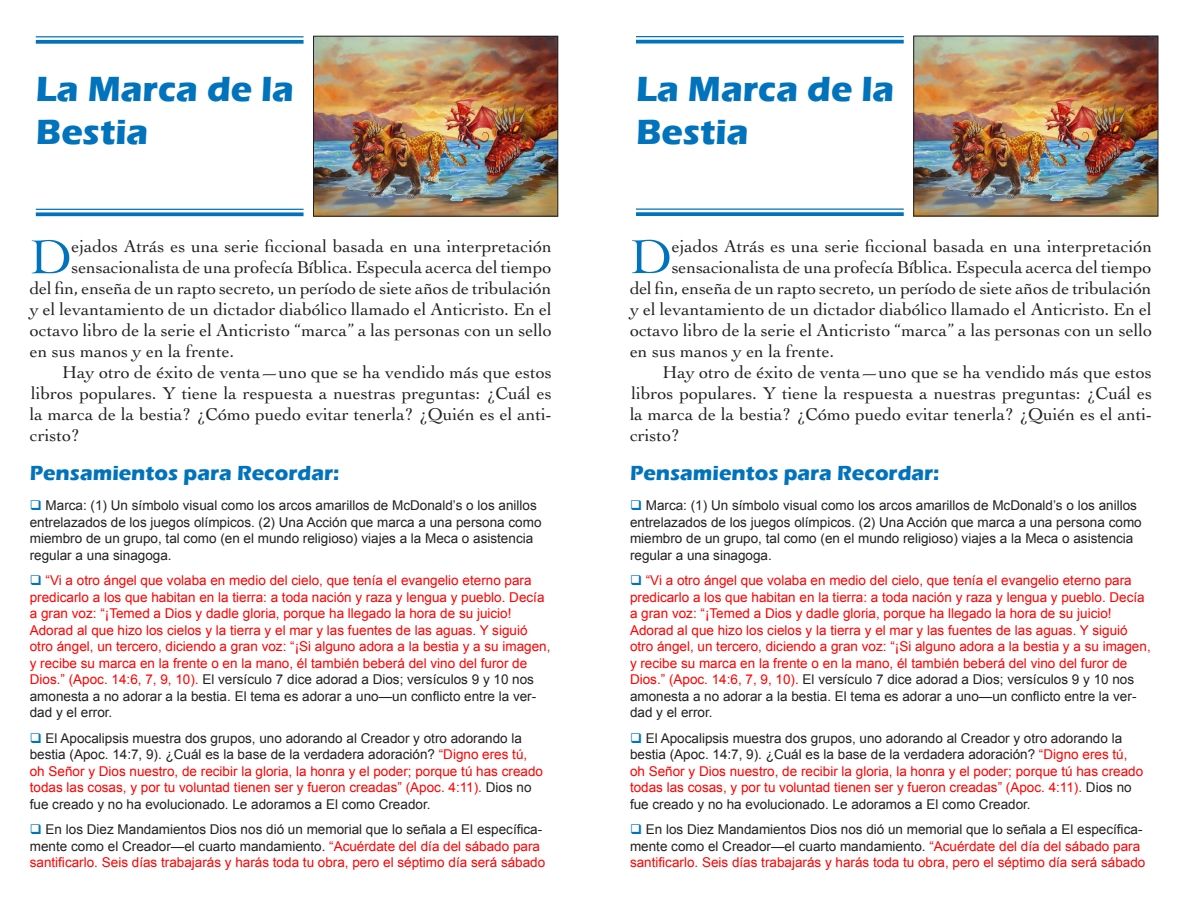
<style>
.page{position:relative;width:1188px;height:918px;background:#fff}
.page>*{position:absolute;margin:0;border:0;box-sizing:border-box;transform-origin:0 0}
.t1{font:50.1px "Cochin";color:#0073bc}
.t2{font:700 36px/43.2px "Eras ITC";color:#0073bc}
.t3{font:700 21px "Eras ITC";color:#0073bc}
.t4{font:18px/21px "Cochin";color:#231f20;text-align:justify}
.t5{font:13.5px/16.5px "Arial";color:#231f20}
.t6{font:13.5px/16.5px "Arial";color:#f00}
.s1{color:#0073bc}
.s2{color:#231f20}
.s3{color:#f00}
</style>
<div class="page">
<hr style="left:636px;top:36px;width:268px;height:1px;background:#0073bc">
<svg style="left:636px;top:40px;width:268px;height:4px"></svg>
<hr style="left:636px;top:209px;width:268px;height:1px;background:#0073bc">
<svg style="left:636px;top:212px;width:268px;height:4px"></svg>
<img style="left:916px;top:38px;width:240px;height:176px">
<div style="left:914px;top:36px;width:244px;height:180px;border:1px solid #231f20"></div>
<hr style="left:36px;top:36px;width:268px;height:1px;background:#0073bc">
<svg style="left:36px;top:40px;width:268px;height:4px"></svg>
<hr style="left:36px;top:209px;width:268px;height:1px;background:#0073bc">
<svg style="left:36px;top:212px;width:268px;height:4px"></svg>
<img style="left:315px;top:38px;width:241px;height:176px">
<div style="left:313px;top:36px;width:245px;height:180px;border:1px solid #231f20"></div>
<p class="t2" style="left:36px;top:68px;width:260px">La Marca de la<br>Bestia</p>
<p class="t1" style="left:30px;top:228px;width:43px">D</p>
<p class="t4" style="left:72px;top:236px;width:482px">ejados Atrás es una serie ficcional basada en una interpretación</p>
<p class="t4" style="left:72px;top:257px;width:481px">sensacionalista de una profecía Bíblica. Especula acerca del tiempo</p>
<p class="t4" style="left:30px;top:278px;width:523px">del fin, enseña de un rapto secreto, un período de siete años de tribulación</p>
<p class="t4" style="left:30px;top:299px;width:523px">y el levantamiento de un dictador diabólico llamado el Anticristo. En el</p>
<p class="t4" style="left:30px;top:320px;width:524px">octavo libro de la serie el Anticristo “marca” a las personas con un sello</p>
<p class="t4" style="left:30px;top:341px;width:206px">en sus manos y en la frente.</p>
<p class="t4" style="left:30px;top:362px;width:524px;text-indent:32px">Hay otro de éxito de venta—uno que se ha vendido más que estos libros populares. Y tiene la respuesta a nuestras preguntas: ¿Cuál es la marca de la bestia? ¿Cómo puedo evitar tenerla? ¿Quién es el anti&shy;cristo?</p>
<p class="t3" style="left:30px;top:461px;width:311px">Pensamientos para Recordar:</p>
<p class="t5" style="left:30px;top:497px;width:513px"><span class="s1">❑</span> Marca: (1) Un símbolo visual como los arcos amarillos de McDonald’s o los anillos entrelazados de los juegos olímpicos. (2) Una Acción que marca a una persona como miembro de un grupo, tal como (en el mundo religioso) viajes a la Meca o asistencia regular a una sinagoga.</p>
<p class="t6" style="left:30px;top:572px;width:522px"><span class="s1">❑</span> “Vi a otro ángel que volaba en medio del cielo, que tenía el evangelio eterno para predicarlo a los que habitan en la tierra: a toda nación y raza y lengua y pueblo. Decía a gran voz: “¡Temed a Dios y dadle gloria, porque ha llegado la hora de su juicio!<br>Adorad al que hizo los cielos y la tierra y el mar y las fuentes de las aguas. Y siguió otro ángel, un tercero, diciendo a gran voz: “¡Si alguno adora a la bestia y a su imagen, y recibe su marca en la frente o en la mano, él también beberá del vino del furor de Dios.” (Apoc. 14:6, 7, 9, 10). <span class="s2">El versículo 7 dice adorad a Dios; versículos 9 y 10 nos amonesta a no adorar a la bestia. El tema es adorar a uno—un conflicto entre la ver&shy;dad y el error.</span></p>
<p class="t5" style="left:30px;top:730px;width:515px"><span class="s1">❑</span> El Apocalipsis muestra dos grupos, uno adorando al Creador y otro adorando la bestia (Apoc. 14:7, 9). ¿Cuál es la base de la verdadera adoración? <span class="s3">“Digno eres tú, oh Señor y Dios nuestro, de recibir la gloria, la honra y el poder; porque tú has creado todas las cosas, y por tu voluntad tienen ser y fueron creadas” (Apoc. 4:11).</span> Dios no fue creado y no ha evolucionado. Le adoramos a El como Creador.</p>
<p class="t5" style="left:30px;top:821px;width:517px"><span class="s1">❑</span> En los Diez Mandamientos Dios nos dió un memorial que lo señala a El específica&shy;mente como el Creador—el cuarto mandamiento. <span class="s3">“Acuérdate del día del sábado para santificarlo. Seis días trabajarás y harás toda tu obra, pero el séptimo día será sábado</span></p>
<p class="t2" style="left:636px;top:67px;width:260px">La Marca de la<br>Bestia</p>
<p class="t1" style="left:630px;top:228px;width:43px">D</p>
<p class="t4" style="left:672px;top:236px;width:482px">ejados Atrás es una serie ficcional basada en una interpretación</p>
<p class="t4" style="left:672px;top:257px;width:481px">sensacionalista de una profecía Bíblica. Especula acerca del tiempo</p>
<p class="t4" style="left:630px;top:278px;width:523px">del fin, enseña de un rapto secreto, un período de siete años de tribulación</p>
<p class="t4" style="left:630px;top:299px;width:523px">y el levantamiento de un dictador diabólico llamado el Anticristo. En el</p>
<p class="t4" style="left:630px;top:320px;width:524px">octavo libro de la serie el Anticristo “marca” a las personas con un sello</p>
<p class="t4" style="left:630px;top:341px;width:206px">en sus manos y en la frente.</p>
<p class="t4" style="left:630px;top:362px;width:524px;text-indent:32px">Hay otro de éxito de venta—uno que se ha vendido más que estos libros populares. Y tiene la respuesta a nuestras preguntas: ¿Cuál es la marca de la bestia? ¿Cómo puedo evitar tenerla? ¿Quién es el anti&shy;cristo?</p>
<p class="t3" style="left:630px;top:461px;width:311px">Pensamientos para Recordar:</p>
<p class="t5" style="left:630px;top:497px;width:513px"><span class="s1">❑</span> Marca: (1) Un símbolo visual como los arcos amarillos de McDonald’s o los anillos entrelazados de los juegos olímpicos. (2) Una Acción que marca a una persona como miembro de un grupo, tal como (en el mundo religioso) viajes a la Meca o asistencia regular a una sinagoga.</p>
<p class="t6" style="left:630px;top:572px;width:522px"><span class="s1">❑</span> “Vi a otro ángel que volaba en medio del cielo, que tenía el evangelio eterno para predicarlo a los que habitan en la tierra: a toda nación y raza y lengua y pueblo. Decía a gran voz: “¡Temed a Dios y dadle gloria, porque ha llegado la hora de su juicio!<br>Adorad al que hizo los cielos y la tierra y el mar y las fuentes de las aguas. Y siguió otro ángel, un tercero, diciendo a gran voz: “¡Si alguno adora a la bestia y a su imagen, y recibe su marca en la frente o en la mano, él también beberá del vino del furor de Dios.” (Apoc. 14:6, 7, 9, 10). <span class="s2">El versículo 7 dice adorad a Dios; versículos 9 y 10 nos amonesta a no adorar a la bestia. El tema es adorar a uno—un conflicto entre la ver&shy;dad y el error.</span></p>
<p class="t5" style="left:630px;top:730px;width:515px"><span class="s1">❑</span> El Apocalipsis muestra dos grupos, uno adorando al Creador y otro adorando la bestia (Apoc. 14:7, 9). ¿Cuál es la base de la verdadera adoración? <span class="s3">“Digno eres tú, oh Señor y Dios nuestro, de recibir la gloria, la honra y el poder; porque tú has creado todas las cosas, y por tu voluntad tienen ser y fueron creadas” (Apoc. 4:11).</span> Dios no fue creado y no ha evolucionado. Le adoramos a El como Creador.</p>
<p class="t5" style="left:630px;top:821px;width:517px"><span class="s1">❑</span> En los Diez Mandamientos Dios nos dió un memorial que lo señala a El específica&shy;mente como el Creador—el cuarto mandamiento. <span class="s3">“Acuérdate del día del sábado para santificarlo. Seis días trabajarás y harás toda tu obra, pero el séptimo día será sábado</span></p>
</div>
